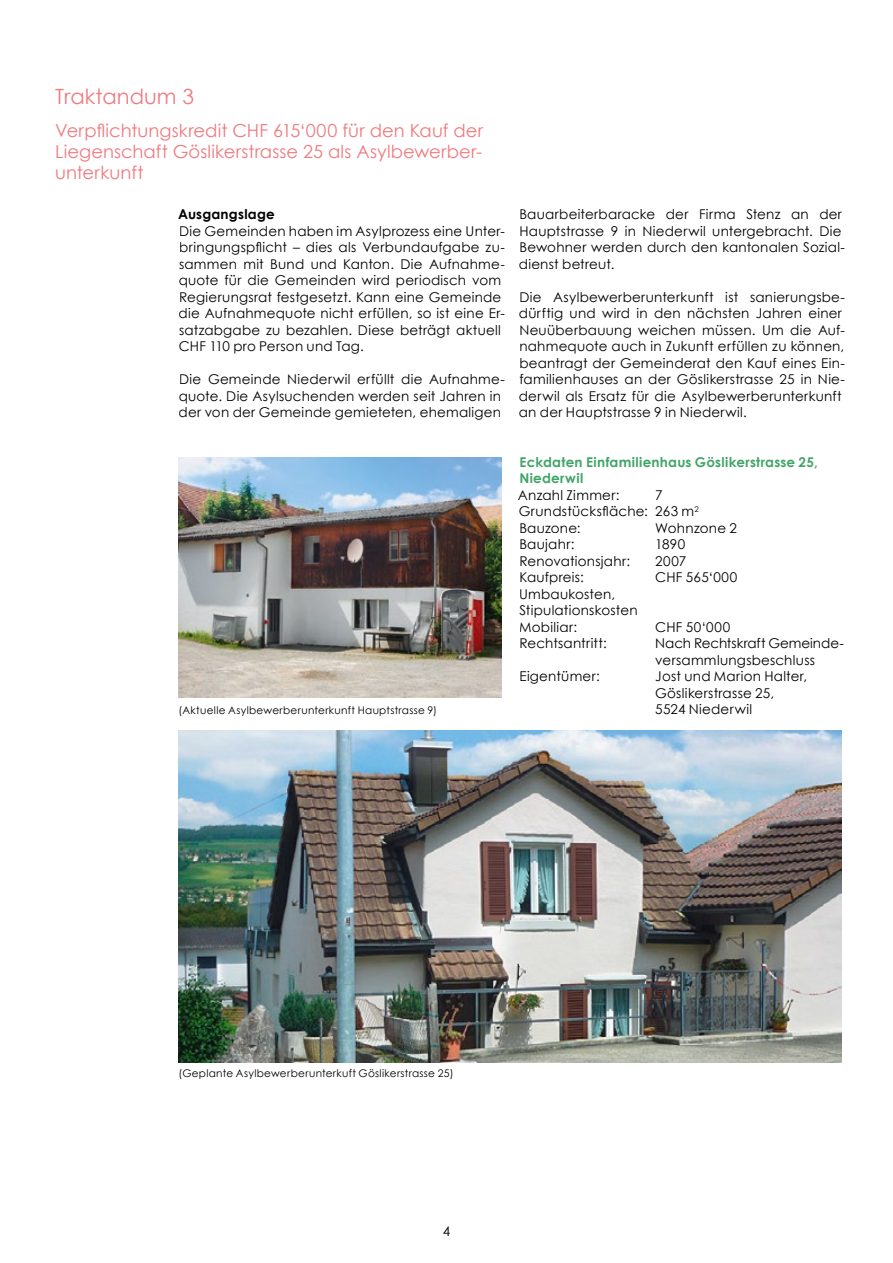
<style>
.page{position:relative;width:893px;height:1263px;background:#fff}
.page>*{position:absolute;margin:0;border:0;box-sizing:border-box;transform-origin:0 0}
.t1{font:21px "Century Gothic";color:#ef7a80}
.t2{font:18px/21px "Century Gothic";letter-spacing:.01em;color:#ef7a80;text-align:justify}
.t3{font:13.5px/16.5px "Century Gothic";letter-spacing:.015em;color:#000}
.t4{font:700 13.5px/16.5px "Century Gothic";letter-spacing:.02em;color:#42a568}
.t5{font:700 13.5px "Century Gothic";letter-spacing:.015em;color:#000}
.t6{font:10.5px "Century Gothic";letter-spacing:.03em;color:#000}
</style>
<div class="page">
<img style="left:179px;top:731px;width:663px;height:331px">
<img style="left:179px;top:457px;width:323px;height:241px">
<h1 class="t1" style="left:55px;top:81px;width:140px">Traktandum 3</h1>
<h2 class="t2" style="left:55px;top:119px;width:429px">Verpflichtungskredit CHF 615‘000 für den Kauf der Liegenschaft Göslikerstrasse 25 als Asylbewerber&shy;unterkunft</h2>
<p class="t5" style="left:178px;top:204px;width:98px">Ausgangslage</p>
<p class="t3" style="left:179px;top:222px;width:328px">Die Gemeinden haben im Asylprozess eine Unter&shy;bringungspflicht – dies als Verbundaufgabe zu&shy;sammen mit Bund und Kanton. Die Aufnahme&shy;quote für die Gemeinden wird periodisch vom Regierungsrat festgesetzt. Kann eine Gemeinde die Aufnahmequote nicht erfüllen, so ist eine Er&shy;satzabgabe zu bezahlen. Diese beträgt aktuell CHF 110 pro Person und Tag.</p>
<p class="t3" style="left:179px;top:371px;width:328px">Die Gemeinde Niederwil erfüllt die Aufnahme&shy;quote. Die Asylsuchenden werden seit Jahren in der von der Gemeinde gemieteten, ehemaligen</p>
<p class="t3" style="left:519px;top:206px;width:328px">Bauarbeiterbaracke der Firma Stenz an der Hauptstrasse 9 in Niederwil untergebracht. Die Bewohner werden durch den kantonalen Sozial&shy;dienst betreut.</p>
<p class="t3" style="left:519px;top:288px;width:328px">Die Asylbewerberunterkunft ist sanierungsbe&shy;dürftig und wird in den nächsten Jahren einer Neuüberbauung weichen müssen. Um die Auf&shy;nahmequote auch in Zukunft erfüllen zu können, beantragt der Gemeinderat den Kauf eines Ein&shy;familienhauses an der Göslikerstrasse 25 in Nie&shy;derwil als Ersatz für die Asylbewerberunterkunft an der Hauptstrasse 9 in Niederwil.</p>
<p class="t6" style="left:179px;top:703px;width:260px">(Aktuelle Asylbewerberunterkunft Hauptstrasse 9)</p>
<p class="t4" style="left:519px;top:453px;width:300px">Eckdaten Einfamilienhaus Göslikerstrasse 25,<br>Niederwil</p>
<p class="t3" style="left:518px;top:486px;width:103px">Anzahl Zimmer:</p>
<p class="t3" style="left:519px;top:486px;width:182px;text-indent:137px">7<br>Grundstücksfläche: 263 m<sup>2<br></sup>Bauzone:</p>
<p class="t3" style="left:655px;top:519px;width:83px">Wohnzone 2</p>
<p class="t3" style="left:519px;top:536px;width:57px">Baujahr:</p>
<p class="t3" style="left:655px;top:536px;width:31px">1890</p>
<p class="t3" style="left:519px;top:552px;width:112px">Renovationsjahr:</p>
<p class="t3" style="left:655px;top:552px;width:32px">2007</p>
<p class="t3" style="left:519px;top:569px;width:66px">Kaufpreis:</p>
<p class="t3" style="left:655px;top:569px;width:84px">CHF 565‘000</p>
<p class="t3" style="left:519px;top:585px;width:120px">Umbaukosten,<br>Stipulationskosten<br>Mobiliar:</p>
<p class="t3" style="left:655px;top:618px;width:76px">CHF 50‘000</p>
<p class="t3" style="left:519px;top:635px;width:89px">Rechtsantritt:</p>
<p class="t3" style="left:655px;top:635px;width:190px">Nach Rechtskraft Gemeinde&shy;versammlungsbeschluss</p>
<p class="t3" style="left:519px;top:668px;width:82px">Eigentümer:</p>
<p class="t3" style="left:655px;top:668px;width:153px">Jost und Marion Halter,<br>Göslikerstrasse 25,<br>5524 Niederwil</p>
<p class="t6" style="left:179px;top:1066px;width:276px">(Geplante Asylbewerberunterkuft Göslikerstrasse 25)</p>
<p class="t3" style="left:443px;top:1223px;width:9px">4</p>
</div>
